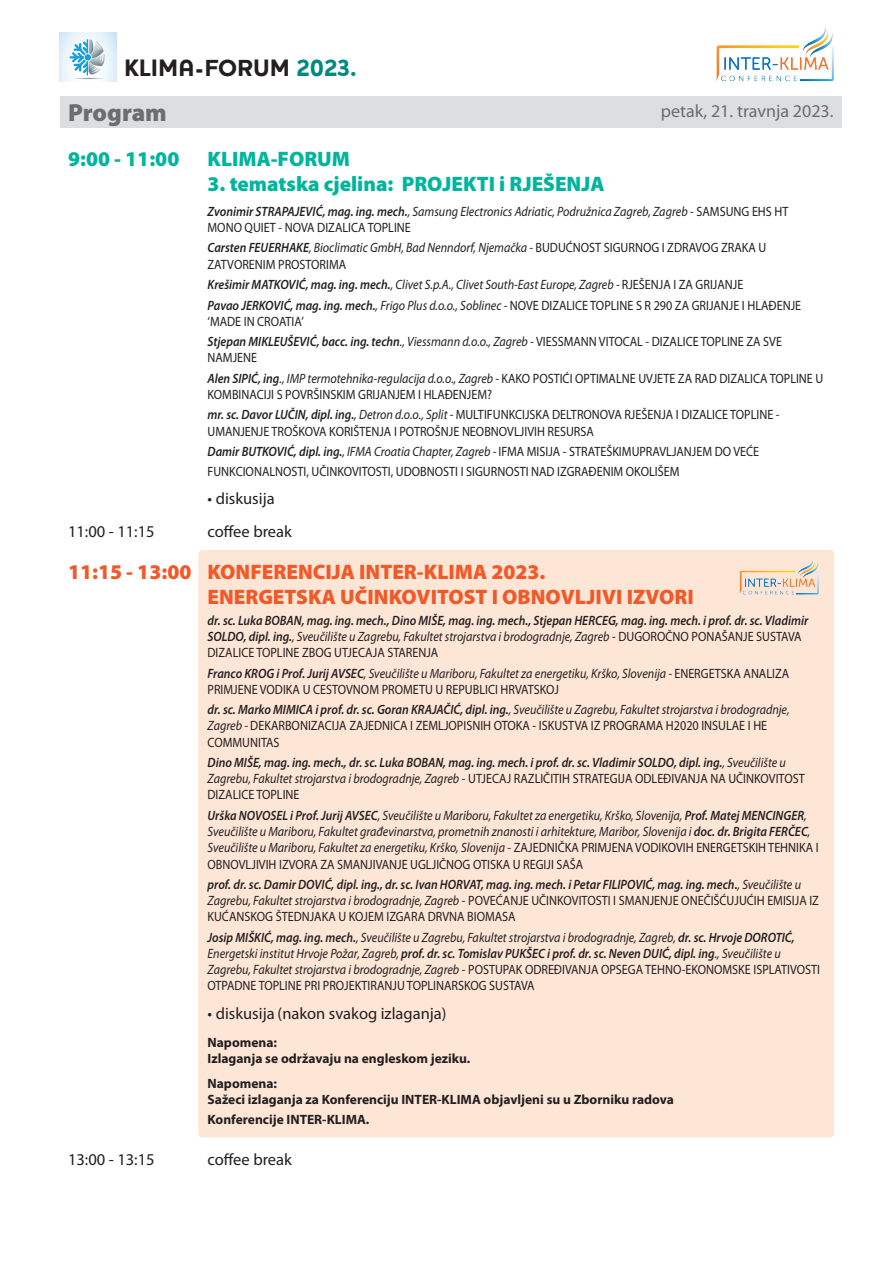
<style>
.page{position:relative;width:893px;height:1263px;background:#fff}
.page>*{position:absolute;margin:0;border:0;box-sizing:border-box;transform-origin:0 0}
.t1{font:900 24.75px "Myriad Pro";letter-spacing:-.005em;color:#6c6d70}
.t2{font:900 24px "Houschka";color:#231f20}
.t3{font:900 21px/25.2px "Myriad Pro";color:#f15929}
.t4{font:900 21px "Myriad Pro";color:#00b59d}
.t5{font:18px "Myriad Pro";color:#6c6d70}
.t6{font:16.5px "Myriad Pro";color:#231f20}
.t7{font:13.5px/16.2px "Myriad Pro";color:#231f20;scale:.9 1}
.t8{font:italic 13.5px/16.2px "Myriad Pro";color:#231f20;scale:.9 1}
.t9{font:italic 600 13.5px/16.2px "Myriad Pro";color:#231f20;scale:.9 1}
.t10{font:700 13.5px/16.2px "Myriad Pro";color:#231f20}
.s1{color:#00897f}
.s2{font-weight:600}
.s3{font-style:normal}
.s4{font-weight:600;font-style:italic}
.s5{font-style:italic}
.s6{font-weight:400}
.s7{font-weight:400;font-style:normal}
</style>
<div class="page">
<div style="left:198px;top:550px;width:636px;height:587px;background:#fee6d7;border-radius:4px"></div>
<div style="left:61px;top:96px;width:781px;height:32px;background:#dddee0"></div>
<svg style="left:60px;top:33px;width:56px;height:48px"></svg>
<svg style="left:70px;top:39px;width:35px;height:40px"></svg>
<img style="left:716px;top:27px;width:118px;height:55px">
<img style="left:739px;top:559px;width:80px;height:36px">
<p class="t2" style="left:124px;top:54px;width:234px">KLIMA-FORUM <span class="s1">2023.</span></p>
<p class="t1" style="left:68px;top:99px;width:100px">Program</p>
<p class="t5" style="left:661px;top:101px;width:174px">petak, 21. travnja 2023.</p>
<p class="t4" style="left:68px;top:147px;width:113px">9:00 - 11:00</p>
<p class="t4" style="left:208px;top:147px;width:144px">KLIMA-FORUM</p>
<p class="t4" style="left:208px;top:172px;width:399px">3. tematska cjelina: PROJEKTI i RJEŠENJA</p>
<p class="t8" style="left:208px;top:203px;width:647px"><span class="s2">Zvonimir STRAPAJEVIĆ, mag. ing. mech.</span>, Samsung Electronics Adriatic, Podružnica Zagreb, Zagreb <span class="s3">- SAMSUNG EHS HT<br>MONO QUIET - NOVA DIZALICA TOPLINE</span></p>
<p class="t7" style="left:208px;top:240px;width:622px"><span class="s4">Carsten FEUERHAKE</span><span class="s5">, Bioclimatic GmbH, Bad Nenndorf, Njemačka -</span> BUDUĆNOST SIGURNOG I ZDRAVOG ZRAKA U<br>ZATVORENIM PROSTORIMA</p>
<p class="t8" style="left:208px;top:277px;width:597px"><span class="s2">Krešimir MATKOVIĆ, mag. ing. mech.</span>, Clivet S.p.A., Clivet South-East Europe, Zagreb - <span class="s3">RJEŠENJA I ZA GRIJANJE</span></p>
<p class="t7" style="left:208px;top:297px;width:661px"><span class="s4">Pavao JERKOVIĆ, mag. ing. mech.</span><span class="s5">, Frigo Plus d.o.o., Soblinec -</span> NOVE DIZALICE TOPLINE S R 290 ZA GRIJANJE I HLAĐENJE ‘MADE IN CROATIA’</p>
<p class="t7" style="left:208px;top:334px;width:640px"><span class="s4">Stjepan MIKLEUŠEVIĆ, bacc. ing. techn</span><span class="s5">., Viessmann d.o.o., Zagreb -</span> VIESSMANN VITOCAL - DIZALICE TOPLINE ZA SVE<br>NAMJENE</p>
<p class="t7" style="left:208px;top:370px;width:686px"><span class="s4">Alen SIPIĆ, ing</span><span class="s5">., IMP termotehnika-regulacija d.o.o., Zagreb -</span> KAKO POSTIĆI OPTIMALNE UVJETE ZA RAD DIZALICA TOPLINE U<br>KOMBINACIJI S POVRŠINSKIM GRIJANJEM I HLAĐENJEM?</p>
<p class="t7" style="left:208px;top:407px;width:637px"><span class="s4">mr. sc. Davor LUČIN, dipl. ing.</span><span class="s5">, Detron d.o.o., Split -</span> MULTIFUNKCIJSKA DELTRONOVA RJEŠENJA I DIZALICE TOPLINE -<br>UMANJENJE TROŠKOVA KORIŠTENJA I POTROŠNJE NEOBNOVLJIVIH RESURSA</p>
<p class="t7" style="left:208px;top:442px;width:614px;line-height:19.8px"><span class="s4">Damir BUTKOVIĆ, dipl. ing.</span><span class="s5">, IFMA Croatia Chapter, Zagreb -</span> IFMA MISIJA - STRATEŠKIMUPRAVLJANJEM DO VEĆE<br>FUNKCIONALNOSTI, UČINKOVITOSTI, UDOBNOSTI I SIGURNOSTI NAD IZGRAĐENIM OKOLIŠEM</p>
<p class="t6" style="left:208px;top:490px;width:69px">• diskusija</p>
<p class="t6" style="left:68px;top:522px;width:88px">11:00 - 11:15</p>
<p class="t6" style="left:208px;top:522px;width:86px">coffee break</p>
<p class="t3" style="left:208px;top:559px;width:488px;text-indent:-140px">11:15 - 13:00 KONFERENCIJA INTER-KLIMA 2023.<br>ENERGETSKA UČINKOVITOST I OBNOVLJIVI IZVORI</p>
<p class="t9" style="left:208px;top:612px;width:669px">dr. sc. Luka BOBAN, mag. ing. mech., Dino MIŠE, mag. ing. mech., Stjepan HERCEG, mag. ing. mech. i prof. dr. sc. Vladimir<br>SOLDO, dipl. ing.<span class="s6">, Sveučilište u Zagrebu, Fakultet strojarstva i brodogradnje, Zagreb</span> <span class="s7">- DUGOROČNO PONAŠANJE SUSTAVA<br>DIZALICE TOPLINE ZBOG UTJECAJA STARENJA</span></p>
<p class="t7" style="left:208px;top:665px;width:648px"><span class="s4">Franco KROG i Prof. Jurij AVSEC</span><span class="s5">, Sveučilište u Mariboru, Fakultet za energetiku, Krško, Slovenija -</span> ENERGETSKA ANALIZA<br>PRIMJENE VODIKA U CESTOVNOM PROMETU U REPUBLICI HRVATSKOJ</p>
<p class="t7" style="left:208px;top:702px;width:648px"><span class="s4">dr. sc. Marko MIMICA i prof. dr. sc. Goran KRAJAČIĆ, dipl. ing.</span><span class="s5">, Sveučilište u Zagrebu, Fakultet strojarstva i brodogradnje,<br>Zagreb -</span> DEKARBONIZACIJA ZAJEDNICA I ZEMLJOPISNIH OTOKA - ISKUSTVA IZ PROGRAMA H2020 INSULAE I HE<br>COMMUNITAS</p>
<p class="t9" style="left:208px;top:755px;width:665px">Dino MIŠE, mag. ing. mech., dr. sc. Luka BOBAN, mag. ing. mech. i prof. dr. sc. Vladimir SOLDO, dipl. ing.<span class="s6">, Sveučilište u<br>Zagrebu, Fakultet strojarstva i brodogradnje, Zagreb</span> <span class="s7">- UTJECAJ RAZLIČITIH STRATEGIJA ODLEĐIVANJA NA UČINKOVITOST<br>DIZALICE TOPLINE</span></p>
<p class="t8" style="left:208px;top:808px;width:681px"><span class="s2">Urška NOVOSEL i Prof. Jurij AVSEC</span>, Sveučilište u Mariboru, Fakultet za energetiku, Krško, Slovenija, <span class="s2">Prof. Matej MENCINGER</span>, Sveučilište u Mariboru, Fakultet građevinarstva, prometnih znanosti i arhitekture, Maribor, Slovenija i <span class="s2">doc. dr. Brigita FERČEC</span>, Sveučilište u Mariboru, Fakultet za energetiku, Krško, Slovenija <span class="s3">- ZAJEDNIČKA PRIMJENA VODIKOVIH ENERGETSKIH TEHNIKA I OBNOVLJIVIH IZVORA ZA SMANJIVANJE UGLJIČNOG OTISKA U REGIJI SAŠA</span></p>
<p class="t7" style="left:208px;top:877px;width:681px"><span class="s4">prof. dr. sc. Damir DOVIĆ, dipl. ing., dr. sc. Ivan HORVAT, mag. ing. mech. i Petar FILIPOVIĆ, mag. ing. mech.</span><span class="s5">, Sveučilište u<br>Zagrebu, Fakultet strojarstva i brodogradnje, Zagreb</span> - POVEĆANJE UČINKOVITOSTI I SMANJENJE ONEČIŠĆUJUĆIH EMISIJA IZ<br>KUĆANSKOG ŠTEDNJAKA U KOJEM IZGARA DRVNA BIOMASA</p>
<p class="t8" style="left:208px;top:929px;width:682px"><span class="s2">Josip MIŠKIĆ, mag. ing. mech.</span>, Sveučilište u Zagrebu, Fakultet strojarstva i brodogradnje, Zagreb, <span class="s2">dr. sc. Hrvoje DOROTIĆ, </span>Energetski institut Hrvoje Požar, Zagreb, <span class="s2">prof. dr. sc. Tomislav PUKŠEC i prof. dr. sc. Neven DUIĆ, dipl. ing</span>., Sveučilište u Zagrebu, Fakultet strojarstva i brodogradnje, Zagreb <span class="s3">- POSTUPAK ODREĐIVANJA OPSEGA TEHNO-EKONOMSKE ISPLATIVOSTI OTPADNE TOPLINE PRI PROJEKTIRANJU TOPLINARSKOG SUSTAVA</span></p>
<p class="t6" style="left:208px;top:1004px;width:240px">• diskusija (nakon svakog izlaganja)</p>
<p class="t10" style="left:208px;top:1034px;width:264px">Napomena:<br>Izlaganja se održavaju na engleskom jeziku.</p>
<p class="t10" style="left:208px;top:1075px;width:468px">Napomena:<br>Sažeci izlaganja za Konferenciju INTER-KLIMA objavljeni su u Zborniku radova</p>
<p class="t10" style="left:208px;top:1111px;width:163px">Konferencije INTER-KLIMA.</p>
<p class="t6" style="left:68px;top:1150px;width:88px">13:00 - 13:15</p>
<p class="t6" style="left:208px;top:1150px;width:86px">coffee break</p>
</div>
